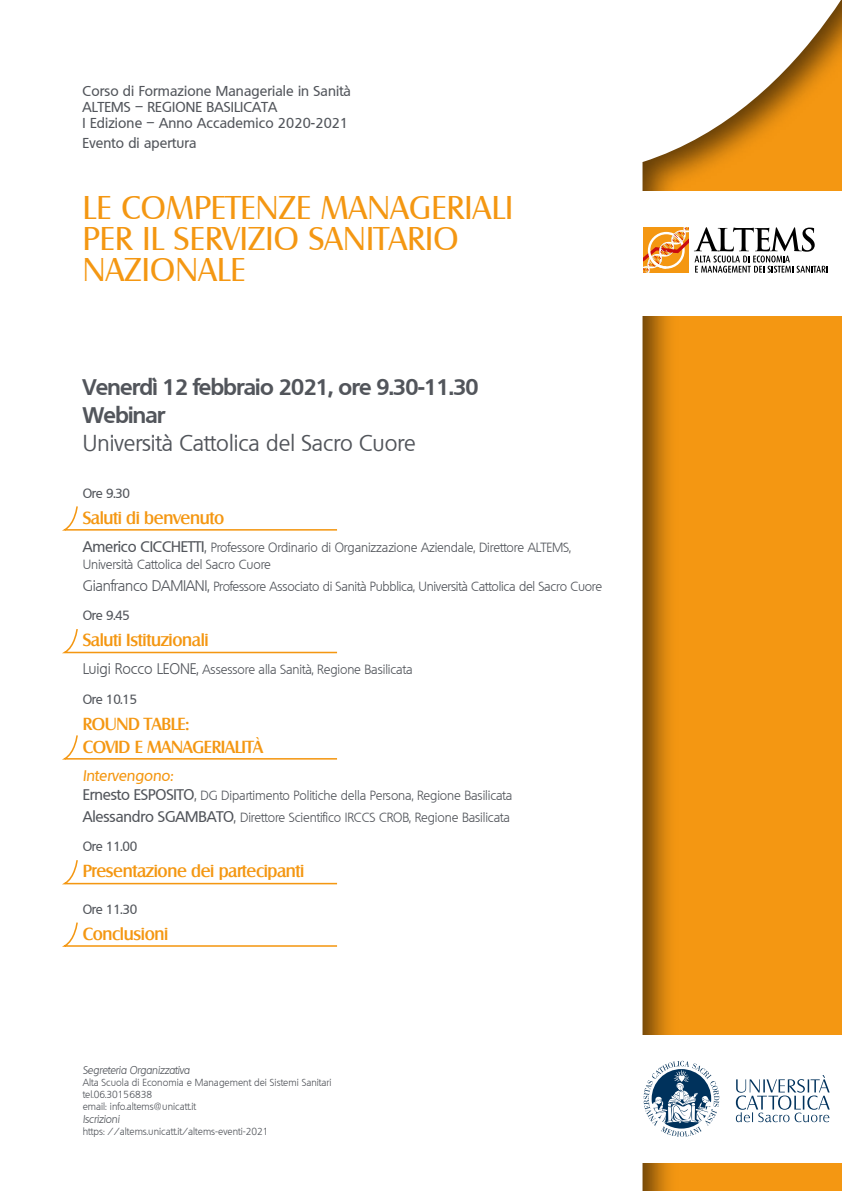
<style>
.page{position:relative;width:842px;height:1191px;background:#fff}
.page>*{position:absolute;margin:0;border:0;box-sizing:border-box;transform-origin:0 0}
.t1{font:32px/31px "Salzburg";letter-spacing:.01em;color:#f49712}
.t2{font:700 22px/28px "Quebec";letter-spacing:-.03em;color:#52555b}
.t3{font:22px "Quebec";color:#52555b}
.t4{font:500 17px/23px "Salzburg";letter-spacing:-.02em;color:#f49712}
.t5{font:italic 500 15px "Quebec";color:#f49712}
.t6{font:500 14px/16px "Quebec";letter-spacing:.01em;color:#52555b}
.t7{font:300 13px/17px "Quebec";letter-spacing:-.01em;color:#52555b}
.t8{font:500 13px "Quebec";letter-spacing:-.02em;color:#52555b}
.t9{font:italic 300 11px "Quebec";letter-spacing:-.02em;color:#52555b}
.t10{font:300 10px/12px "Quebec";color:#52555b}
.s1{font-weight:500;font-size:15px}
.s2{font-size:15px}
</style>
<div class="page">
<svg style="left:642px;top:0;width:200px;height:1191px;fill:#f49712"></svg>
<div style="left:633px;top:191px;width:209px;height:124px;background:#fff"></div>
<svg style="left:643px;top:227px;width:185px;height:46px"></svg>
<svg style="left:62px;top:506px;width:276px;height:25px"></svg>
<svg style="left:62px;top:629px;width:276px;height:25px"></svg>
<svg style="left:62px;top:922px;width:275px;height:25px"></svg>
<div style="left:634px;top:1035px;width:208px;height:127px;background:#fff"></div>
<svg style="left:736px;top:1075px;width:94px;height:47px"></svg>
<svg style="left:643px;top:1060px;width:76px;height:76px"></svg>
<svg style="left:62px;top:860px;width:276px;height:25px"></svg>
<svg style="left:62px;top:735px;width:276px;height:25px"></svg>
<p class="t6" style="left:83px;top:83px;width:270px">Corso di Formazione Manageriale in Sanità<br>ALTEMS – REGIONE BASILICATA<br>I Edizione – Anno Accademico 2020-2021</p>
<p class="t6" style="left:83px;top:135px;width:115px">Evento di apertura</p>
<h1 class="t1" style="left:83px;top:192px;width:432px">LE COMPETENZE MANAGERIALI<br>PER IL SERVIZIO SANITARIO<br>NAZIONALE</h1>
<h2 class="t2" style="left:83px;top:372px;width:397px">Venerdì 12 febbraio 2021, ore 9.30-11.30<br>Webinar</h2>
<h2 class="t3" style="left:83px;top:428px;width:334px">Università Cattolica del Sacro Cuore</h2>
<p class="t8" style="left:83px;top:485px;width:49px">Ore 9.30</p>
<h3 class="t4" style="left:83px;top:506px;width:143px">Saluti di benvenuto</h3>
<p class="t7" style="left:83px;top:539px;width:490px"><span class="s1">Americo CICCHETTI</span><span class="s2">,</span> Professore Ordinario di Organizzazione Aziendale, Direttore ALTEMS,<br>Università Cattolica del Sacro Cuore</p>
<p class="t7" style="left:83px;top:577px;width:521px"><span class="s2">Gianfranco DAMIANI,</span> Professore Associato di Sanità Pubblica, Università Cattolica del Sacro Cuore</p>
<p class="t8" style="left:83px;top:607px;width:49px">Ore 9.45</p>
<h3 class="t4" style="left:83px;top:628px;width:127px">Saluti Istituzionali</h3>
<p class="t7" style="left:83px;top:661px;width:331px"><span class="s2">Luigi Rocco LEONE,</span> Assessore alla Sanità, Regione Basilicata</p>
<p class="t8" style="left:83px;top:691px;width:56px">Ore 10.15</p>
<h3 class="t4" style="left:83px;top:712px;width:182px">ROUND TABLE:<br>COVID E MANAGERIALITÀ</h3>
<p class="t5" style="left:83px;top:765px;width:92px">Intervengono:</p>
<p class="t7" style="left:83px;top:785px;width:431px;line-height:21.3px"><span class="s1">Ernesto ESPOSITO</span><span class="s2">,</span> DG Dipartimento Politiche della Persona, Regione Basilicata<br><span class="s1">Alessandro SGAMBATO</span><span class="s2">,</span> Direttore Scientifico IRCCS CROB, Regione Basilicata</p>
<p class="t8" style="left:83px;top:838px;width:56px">Ore 11.00</p>
<h3 class="t4" style="left:83px;top:859px;width:223px">Presentazione dei partecipanti</h3>
<p class="t8" style="left:83px;top:901px;width:56px">Ore 11.30</p>
<h3 class="t4" style="left:83px;top:922px;width:87px">Conclusioni</h3>
<p class="t9" style="left:83px;top:1062px;width:109px">Segreteria Organizzativa</p>
<p class="t10" style="left:83px;top:1076px;width:250px">Alta Scuola di Economia e Management dei Sistemi Sanitari tel.06.30156838<br>email: info.altems@unicatt.it</p>
<p class="t9" style="left:83px;top:1111px;width:38px">Iscrizioni</p>
<p class="t10" style="left:83px;top:1125px;width:187px">https: //altems.unicatt.it/altems-eventi-2021</p>
</div>
